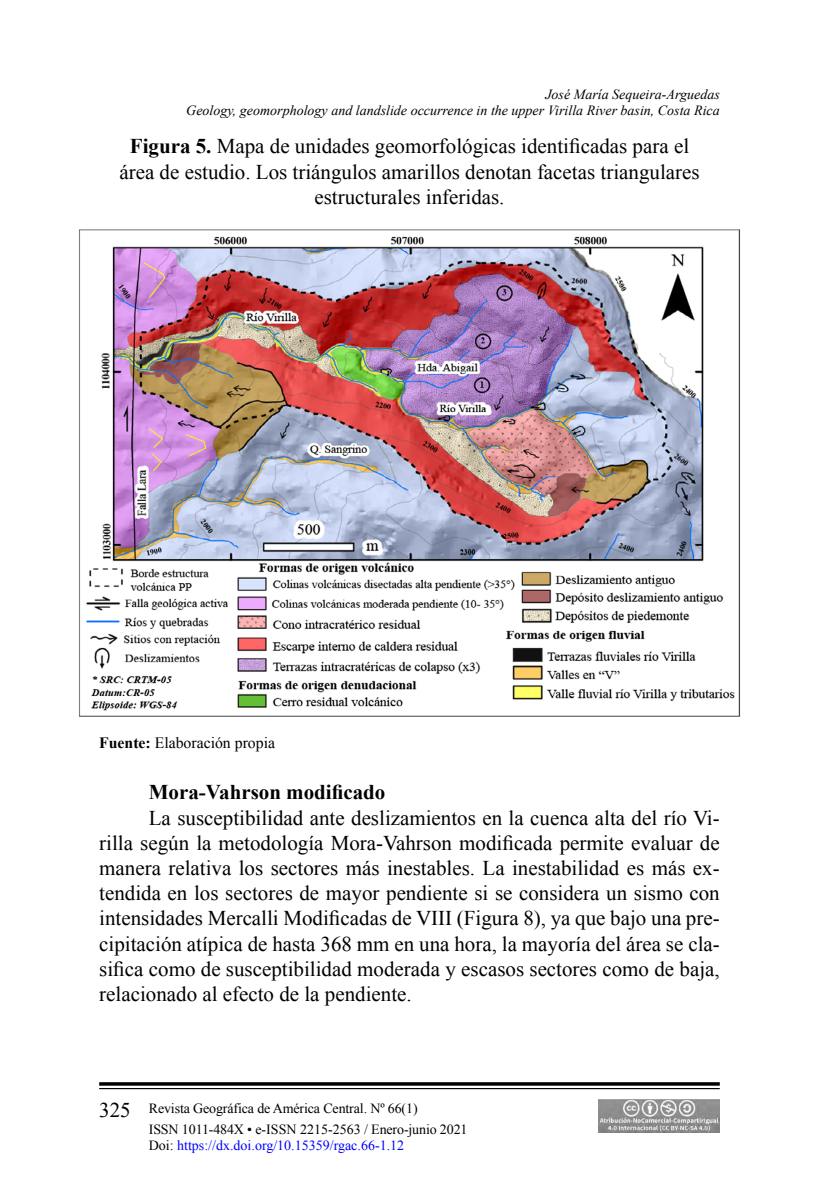
<style>
.page{position:relative;width:819px;height:1197px;background:#fff}
.page>*{position:absolute;margin:0;border:0;box-sizing:border-box;transform-origin:0 0}
.t1{font:21px/25.2px "Times New Roman";color:#000;text-align:center}
.t2{font:700 21px "Times New Roman";color:#000}
.t3{font:15.75px "Times New Roman";color:#000}
.t4{font:italic 14px/16.8px "Times New Roman";color:#000;text-align:right}
.t5{font:14px/21px "Times New Roman";letter-spacing:-.01em;color:#000}
.t6{font:14px "Times New Roman";color:#00f}
.s1{font-weight:700}
.s2{font-size:21px}
.s3{color:#000}
</style>
<div class="page">
<svg style="left:99px;top:1082px;width:621px;height:4px;background:#1f1f1f"></svg>
<hr style="left:99px;top:1088px;width:621px;height:1px;background:#000">
<img style="left:599px;top:1099px;width:121px;height:34px">
<img style="left:79px;top:229px;width:661px;height:488px">
<p class="t4" style="left:186px;top:85px;width:535px">José María Sequeira-Arguedas<br>Geology, geomorphology and landslide occurrence in the upper Virilla River basin, Costa Rica</p>
<p class="t1" style="left:119px;top:134px;width:582px"><span class="s1">Figura 5.</span> Mapa de unidades geomorfológicas identificadas para el área de estudio. Los triángulos amarillos denotan facetas triangulares estructurales inferidas.</p>
<p class="t3" style="left:99px;top:732px;width:177px"><span class="s1">Fuente:</span> Elaboración propia</p>
<p class="t2" style="left:149px;top:778px;width:238px">Mora-Vahrson modificado</p>
<p class="t1" style="left:99px;top:805px;width:622px;text-align:justify;text-indent:50px">La susceptibilidad ante deslizamientos en la cuenca alta del río Vi&shy;rilla según la metodología Mora-Vahrson modificada permite evaluar de manera relativa los sectores más inestables. La inestabilidad es más ex&shy;tendida en los sectores de mayor pendiente si se considera un sismo con intensidades Mercalli Modificadas de VIII (Figura 8), ya que bajo una pre&shy;cipitación atípica de hasta 368 mm en una hora, la mayoría del área se cla&shy;sifica como de susceptibilidad moderada y escasos sectores como de baja, relacionado al efecto de la pendiente.</p>
<p class="t5" style="left:149px;top:1097px;width:320px;text-indent:-50px"><span class="s2">325</span> Revista Geográfica de América Central. Nº 66(1)<br>ISSN 1011-484X • e-ISSN 2215-2563 / Enero-junio 2021</p>
<p class="t6" style="left:149px;top:1136px;width:257px"><span class="s3">Doi:</span> https://dx.doi.org/10.15359/rgac.66-1.12</p>
</div>
